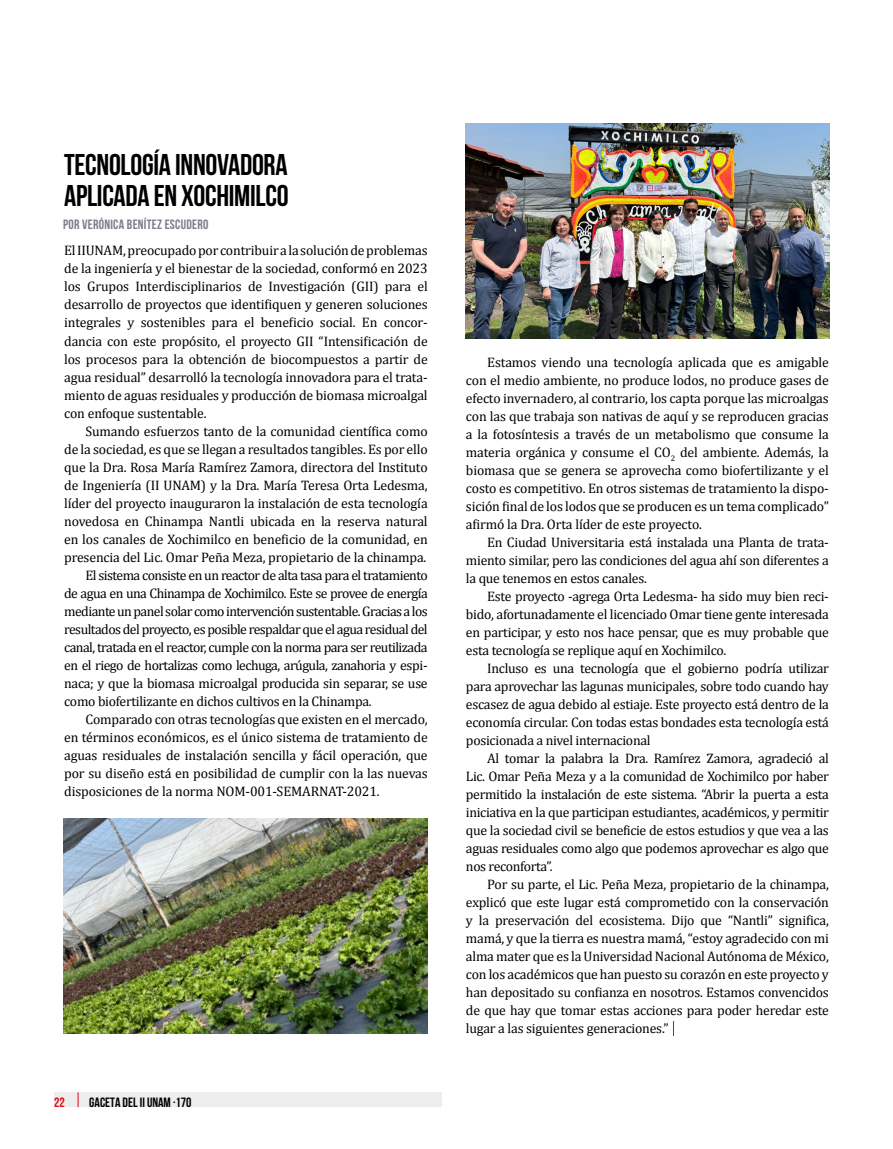
<style>
.page{position:relative;width:893px;height:1149px;background:#fff}
.page>*{position:absolute;margin:0;border:0;box-sizing:border-box;transform-origin:0 0}
.t1{font:700 30px/31.5px "Bebas Neue";letter-spacing:-.01em;color:#000}
.t2{font:13.8px/18px "Cambria";letter-spacing:-.015em;color:#000;text-align:justify}
.t3{font:13.8px "Cambria";letter-spacing:-.04em;color:#000}
.t4{font:700 13.5px "Bebas Neue";letter-spacing:.02em;color:#7c7c89}
.t5{font:700 13.5px "Bebas Neue";color:#000}
.t6{font:700 13.5px "Bebas Neue";color:#dc0c15}
</style>
<div class="page">
<div style="left:54px;top:1092px;width:388px;height:14px;background:#ededed"></div>
<img style="left:465px;top:123px;width:364px;height:215px">
<img style="left:63px;top:818px;width:365px;height:215px">
<svg style="left:673px;top:1021px;width:1px;height:13px"></svg>
<h1 class="t1" style="left:64px;top:148px;width:226px">TECNOLOGÍA INNOVADORA<br>APLICADA EN XOCHIMILCO</h1>
<p class="t4" style="left:63px;top:217px;width:147px">POR VERÓNICA BENÍTEZ ESCUDERO</p>
<p class="t2" style="left:64px;top:241px;width:365px">El IIUNAM, preocupado por contribuir a la solución de problemas de la ingeniería y el bienestar de la sociedad, conformó en 2023 los Grupos Interdisciplinarios de Investigación (GII) para el desarrollo de proyectos que identifiquen y generen soluciones integrales y sostenibles para el beneficio social. En concor&shy;dancia con este propósito, el proyecto GII “Intensificación de los procesos para la obtención de biocompuestos a partir de agua residual” desarrolló la tecnología innovadora para el trata&shy;miento de aguas residuales y producción de biomasa microalgal con enfoque sustentable.</p>
<p class="t2" style="left:85px;top:421px;width:344px">Sumando esfuerzos tanto de la comunidad científica como</p>
<p class="t2" style="left:64px;top:439px;width:365px">de la sociedad, es que se llegan a resultados tangibles. Es por ello</p>
<p class="t2" style="left:64px;top:457px;width:365px">que la Dra. Rosa María Ramírez Zamora, directora del Instituto</p>
<p class="t2" style="left:64px;top:475px;width:365px">de Ingeniería (II UNAM) y la Dra. María Teresa Orta Ledesma,</p>
<p class="t2" style="left:64px;top:493px;width:365px">líder del proyecto inauguraron la instalación de esta tecnología</p>
<p class="t2" style="left:64px;top:511px;width:365px">novedosa en Chinampa Nantli ubicada en la reserva natural</p>
<p class="t2" style="left:64px;top:529px;width:365px">en los canales de Xochimilco en beneficio de la comunidad, en</p>
<p class="t2" style="left:64px;top:547px;width:364px">presencia del Lic. Omar Peña Meza, propietario de la chinampa.</p>
<p class="t3" style="left:85px;top:566px;width:344px">El sistema consiste en un reactor de alta tasa para el tratamiento</p>
<p class="t3" style="left:64px;top:584px;width:365px">de agua en una Chinampa de Xochimilco. Este se provee de energía</p>
<p class="t3" style="left:64px;top:602px;width:365px">mediante un panel solar como intervención sustentable. Gracias a los</p>
<p class="t3" style="left:64px;top:620px;width:365px">resultados del proyecto, es posible respaldar que el agua residual del</p>
<p class="t3" style="left:64px;top:638px;width:365px">canal, tratada en el reactor, cumple con la norma para ser reutilizada</p>
<p class="t3" style="left:64px;top:656px;width:365px">en el riego de hortalizas como lechuga, arúgula, zanahoria y espi-</p>
<p class="t2" style="left:64px;top:673px;width:365px">naca; y que la biomasa microalgal producida sin separar, se use</p>
<p class="t2" style="left:64px;top:691px;width:309px">como biofertilizante en dichos cultivos en la Chinampa.</p>
<p class="t2" style="left:85px;top:709px;width:344px">Comparado con otras tecnologías que existen en el mercado,</p>
<p class="t2" style="left:64px;top:727px;width:365px">en términos económicos, es el único sistema de tratamiento de</p>
<p class="t2" style="left:64px;top:745px;width:365px">aguas residuales de instalación sencilla y fácil operación, que</p>
<p class="t2" style="left:64px;top:763px;width:365px">por su diseño está en posibilidad de cumplir con la las nuevas</p>
<p class="t2" style="left:64px;top:781px;width:317px">disposiciones de la norma NOM-001-SEMARNAT-2021.</p>
<p class="t6" style="left:54px;top:1094px;width:12px">22</p>
<p class="t5" style="left:89px;top:1094px;width:104px">GACETA DEL II UNAM ·170</p>
<p class="t2" style="left:466px;top:353px;width:364px;text-indent:21px">Estamos viendo una tecnología aplicada que es amigable con el medio ambiente, no produce lodos, no produce gases de efecto invernadero, al contrario, los capta porque las microalgas con las que trabaja son nativas de aquí y se reproducen gracias a la fotosíntesis a través de un metabolismo que consume la materia orgánica y consume el CO<sub>2</sub> del ambiente. Además, la biomasa que se genera se aprovecha como biofertilizante y el costo es competitivo. En otros sistemas de tratamiento la dispo&shy;sición final de los lodos que se producen es un tema complicado” afirmó la Dra. Orta líder de este proyecto.</p>
<p class="t2" style="left:466px;top:533px;width:364px;text-indent:21px">En Ciudad Universitaria está instalada una Planta de trata&shy;miento similar, pero las condiciones del agua ahí son diferentes a la que tenemos en estos canales.</p>
<p class="t2" style="left:466px;top:587px;width:364px;text-indent:21px">Este proyecto -agrega Orta Ledesma- ha sido muy bien reci&shy;bido, afortunadamente el licenciado Omar tiene gente interesada en participar, y esto nos hace pensar, que es muy probable que esta tecnología se replique aquí en Xochimilco.</p>
<p class="t2" style="left:466px;top:659px;width:364px;text-indent:21px">Incluso es una tecnología que el gobierno podría utilizar para aprovechar las lagunas municipales, sobre todo cuando hay escasez de agua debido al estiaje. Este proyecto está dentro de la economía circular. Con todas estas bondades esta tecnología está posicionada a nivel internacional</p>
<p class="t2" style="left:466px;top:749px;width:364px;text-indent:21px">Al tomar la palabra la Dra. Ramírez Zamora, agradeció al Lic. Omar Peña Meza y a la comunidad de Xochimilco por haber permitido la instalación de este sistema. “Abrir la puerta a esta iniciativa en la que participan estudiantes, académicos, y permitir que la sociedad civil se beneficie de estos estudios y que vea a las aguas residuales como algo que podemos aprovechar es algo que nos reconforta”.</p>
<p class="t2" style="left:466px;top:875px;width:364px;text-indent:21px">Por su parte, el Lic. Peña Meza, propietario de la chinampa, explicó que este lugar está comprometido con la conservación y la preservación del ecosistema. Dijo que “Nantli” significa, mamá, y que la tierra es nuestra mamá, “estoy agradecido con mi alma mater que es la Universidad Nacional Autónoma de México, con los académicos que han puesto su corazón en este proyecto y han depositado su confianza en nosotros. Estamos convencidos de que hay que tomar estas acciones para poder heredar este lugar a las siguientes generaciones.”</p>
</div>
